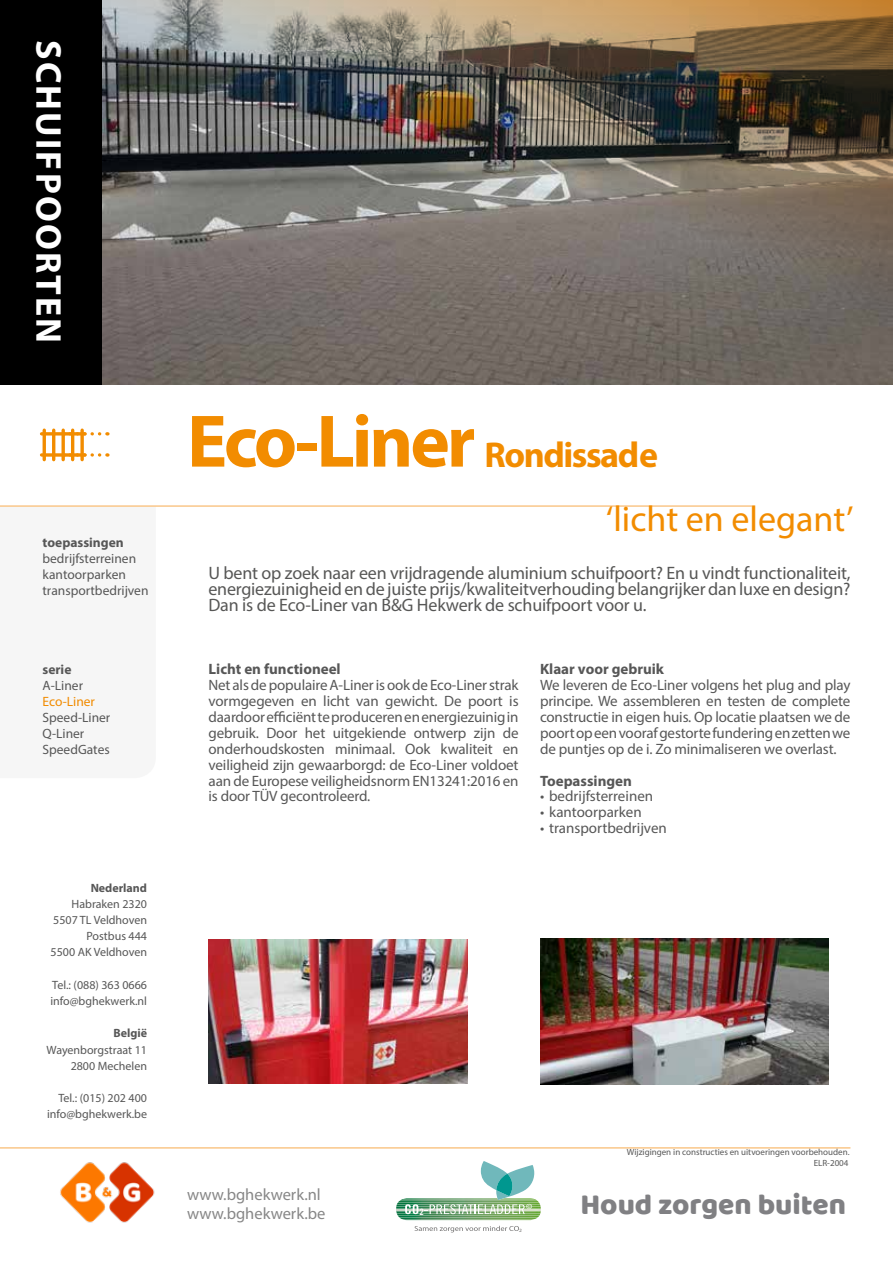
<style>
.page{position:relative;width:893px;height:1263px;background:#fff}
.page>*{position:absolute;margin:0;border:0;box-sizing:border-box;transform-origin:0 0}
.t1{font:700 36px "Myriad Pro";letter-spacing:-.04em;color:#f28c00}
.t2{font:36px "Myriad Pro";color:#f28c00}
.t3{font:700 36px "Myriad Pro";letter-spacing:.06em;color:#fff}
.t4{font:29.7px "Baloo";color:#808083}
.t5{font:18px/15.9px "Myriad Pro";letter-spacing:-.01em;color:#575756;text-align:justify}
.t6{font:16.5px/19.5px "Myriad Pro";color:#878787}
.t7{font:15px/15.9px "Myriad Pro";letter-spacing:-.01em;color:#575757;text-align:justify}
.t8{font:700 15px "Myriad Pro";color:#575757}
.t9{font:13.5px/15.9px "Myriad Pro";color:#575757}
.t10{font:700 13.5px "Myriad Pro";color:#575757}
.t11{font:13.5px "Myriad Pro";color:#f18b00}
.t12{font:12px/16.2px "Myriad Pro";color:#575757;text-align:right}
.t13{font:700 12px "Myriad Pro";color:#575757}
.t14{font:9px/10.8px "Myriad Pro";color:#575757;text-align:right}
.t15{font:8.7px "Trade Gothic Bold Cond Twenty";color:#fff;scale:1.13 1}
.t16{font:4.8px "Myriad Pro";color:#706f6f;scale:1.13 1}
.s1{font-size:75px}
</style>
<div class="page">
<img style="left:51px;top:1148px;width:115px;height:75px">
<div style="left:0;top:0;width:102px;height:385px;background:#000"></div>
<hr style="left:0;top:506px;width:752px;height:1px;background:#f7aa4e">
<hr style="left:43px;top:430px;width:3px;height:30px;background:#f28c00">
<hr style="left:52px;top:430px;width:3px;height:30px;background:#f28c00">
<hr style="left:62px;top:430px;width:3px;height:30px;background:#f28c00">
<hr style="left:71px;top:430px;width:3px;height:30px;background:#f28c00">
<svg style="left:80px;top:430px;width:4px;height:30px"></svg>
<svg style="left:42px;top:453px;width:20px;height:4px"></svg>
<svg style="left:65px;top:453px;width:35px;height:4px"></svg>
<hr style="left:42px;top:432px;width:43px;height:3px;background:#f28c00">
<svg style="left:65px;top:432px;width:35px;height:3px"></svg>
<img style="left:102px;top:0;width:791px;height:384px">
<img style="left:208px;top:940px;width:260px;height:143px">
<img style="left:541px;top:939px;width:287px;height:145px">
<svg style="left:415px;top:1226px;width:104px;height:6px"></svg>
<img style="left:399px;top:1198px;width:139px;height:3px">
<img style="left:403px;top:1199px;width:21px;height:1px">
<img style="left:396px;top:1201px;width:145px;height:13px">
<img style="left:398px;top:1215px;width:141px;height:3px">
<img style="left:402px;top:1219px;width:133px;height:1px">
<svg style="left:405px;top:1204px;width:13px;height:10px"></svg>
<svg style="left:424px;top:1161px;width:113px;height:53px"></svg>
<hr style="left:0;top:1147px;width:850px;height:1px;background:#f7aa4e">
<h1 class="t3" style="left:72px;top:40px;width:305px;rotate:90deg">SCHUIFPOORTEN</h1>
<p class="t10" style="left:43px;top:534px;width:83px">toepassingen</p>
<p class="t9" style="left:43px;top:550px;width:108px">bedrijfsterreinen kantoorparken transportbedrijven</p>
<p class="t10" style="left:43px;top:661px;width:30px">serie</p>
<p class="t9" style="left:43px;top:677px;width:42px">A-Liner</p>
<p class="t11" style="left:43px;top:693px;width:54px">Eco-Liner</p>
<p class="t9" style="left:43px;top:709px;width:69px">Speed-Liner<br>Q-Liner<br>SpeedGates</p>
<p class="t13" style="left:91px;top:880px;width:58px">Nederland</p>
<p class="t12" style="left:51px;top:895px;width:98px">Habraken 2320<br>5507 TL Veldhoven<br>Postbus 444<br>5500 AK Veldhoven</p>
<p class="t12" style="left:50px;top:976px;width:98px;text-align:left">Tel.: (088) 363 0666 info@bghekwerk.nl</p>
<p class="t13" style="left:114px;top:1025px;width:35px">België</p>
<p class="t12" style="left:47px;top:1041px;width:102px">Wayenborgstraat 11<br>2800 Mechelen</p>
<p class="t12" style="left:47px;top:1090px;width:102px">Tel.: (015) 202 400 info@bghekwerk.be</p>
<h1 class="t1" style="left:187px;top:431px;width:473px"><span class="s1">Eco-Liner</span> Rondissade</h1>
<h1 class="t2" style="left:606px;top:497px;width:249px">‘licht en elegant’</h1>
<p class="t5" style="left:208px;top:564px;width:644px">U bent op zoek naar een vrijdragende aluminium schuifpoort? En u vindt functionaliteit, energiezuinigheid en de juiste prijs/kwaliteitverhouding belangrijker dan luxe en design?<br>Dan is de Eco-Liner van B&amp;G Hekwerk de schuifpoort voor u.</p>
<p class="t8" style="left:209px;top:659px;width:134px">Licht en functioneel</p>
<p class="t7" style="left:209px;top:677px;width:312px">Net als de populaire A-Liner is ook de Eco-Liner strak vormgegeven en licht van gewicht. De poort is daardoor efficiënt te produceren en energiezuinig in gebruik. Door het uitgekiende ontwerp zijn de onderhoudskosten minimaal. Ook kwaliteit en veiligheid zijn gewaarborgd: de Eco-Liner voldoet aan de Europese veiligheidsnorm EN13241:2016 en is door TÜV gecontroleerd.</p>
<p class="t8" style="left:540px;top:659px;width:126px">Klaar voor gebruik</p>
<p class="t7" style="left:540px;top:677px;width:312px">We leveren de Eco-Liner volgens het plug and play principe. We assembleren en testen de complete constructie in eigen huis. Op locatie plaatsen we de poort op een vooraf gestorte fundering en zetten we de puntjes op de i. Zo minimaliseren we overlast.</p>
<p class="t8" style="left:540px;top:771px;width:93px">Toepassingen</p>
<p class="t7" style="left:540px;top:788px;width:115px">• bedrijfsterreinen</p>
<p class="t7" style="left:540px;top:804px;width:103px">• kantoorparken</p>
<p class="t7" style="left:540px;top:820px;width:128px">• transportbedrijven</p>
<p class="t6" style="left:187px;top:1184px;width:140px">www.bghekwerk.nl www.bghekwerk.be</p>
<p class="t15" style="left:419px;top:1206px;width:5px">2</p>
<p class="t16" style="left:519px;top:1227px;width:4px">2</p>
<p class="t14" style="left:627px;top:1146px;width:224px">Wijzigingen in constructies en uitvoeringen voorbehouden.<br>ELR-2004</p>
<h2 class="t4" style="left:580px;top:1186px;width:267px">Houd zorgen buiten</h2>
</div>
